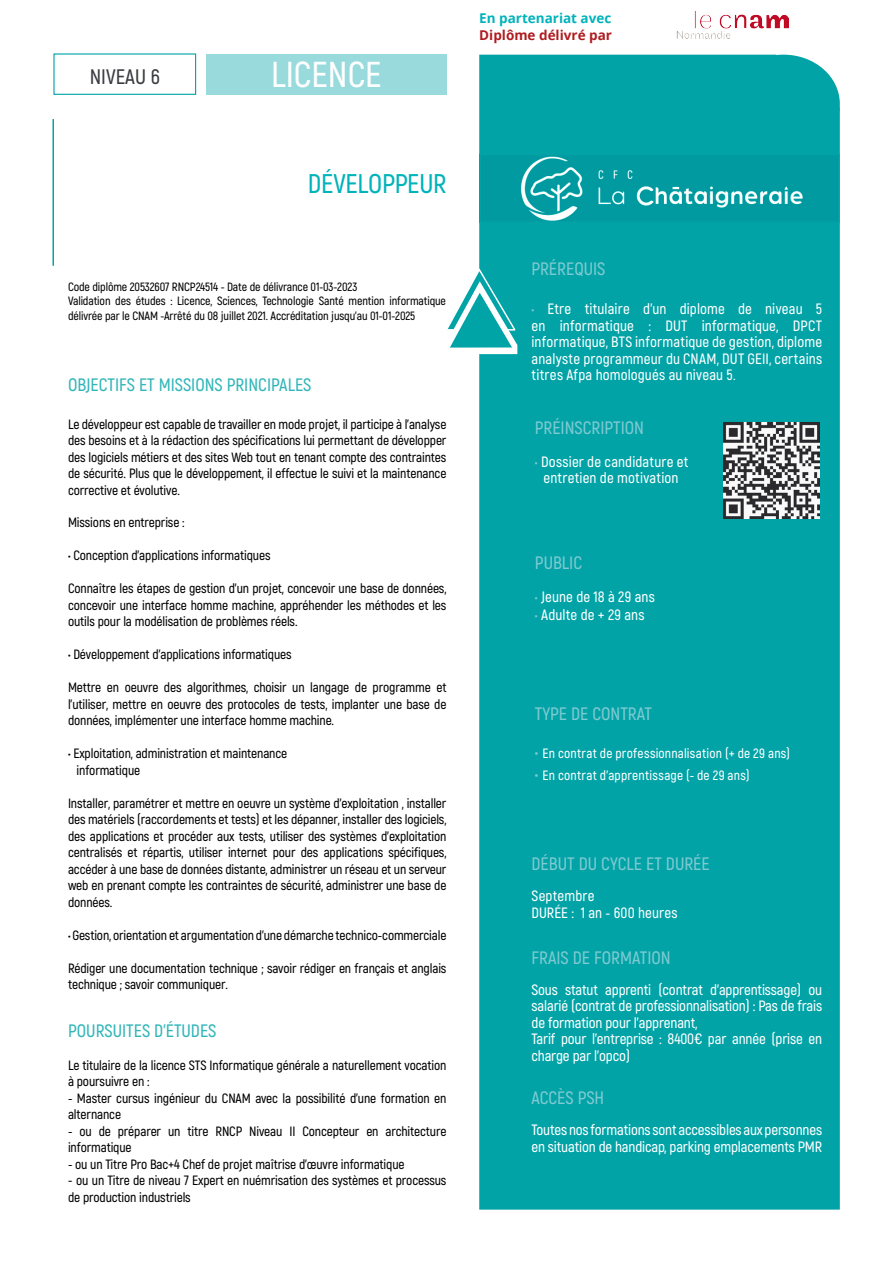
<style>
.page{position:relative;width:893px;height:1263px;background:#fff}
.page>*{position:absolute;margin:0;border:0;box-sizing:border-box;transform-origin:0 0}
.t1{font:600 36px "Akrobat";color:#fff}
.t2{font:600 27px "Akrobat";letter-spacing:-.01em;color:#00b3bb}
.t3{font:600 21px "Akrobat";color:#3b3c40}
.t4{font:600 18px "Akrobat";color:#7ecad1}
.t5{font:600 18px "Akrobat";color:#33b6b9}
.t6{font:600 15px/16.5px "Akrobat";letter-spacing:-.01em;color:#fff}
.t7{font:600 15px/16.5px "Akrobat";letter-spacing:.01em;color:#fff;text-align:center}
.t8{font:600 13.5px/16.5px "Akrobat";letter-spacing:-.01em;color:#000}
.t9{font:600 13.5px "Akrobat";letter-spacing:.02em;color:#fff}
.t10{font:700 13.5px "Open Sans";color:#00b3bb}
.t11{font:700 13.5px "Open Sans";color:#af1c20}
.t12{font:600 12px/14.4px "Akrobat";letter-spacing:-.01em;color:#000}
.s1{font-family:"Open Sans";font-weight:400}
.s2{color:#7ecad1}
.s3{font-size:13.5px}
.s4{font-size:18px;color:#7ecad1}
</style>
<div class="page">
<div style="left:479px;top:55px;width:361px;height:1154px;background:#01a3a7"></div>
<img style="left:482px;top:157px;width:355px;height:63px">
<div style="left:479px;top:154px;width:361px;height:69px;border:2px solid #02a3a7"></div>
<div style="left:727px;top:55px;width:113px;height:98px;background:#02a3a7;border-radius:50%"></div>
<div style="left:206px;top:54px;width:240px;height:40px;background:#99dadc"></div>
<hr style="left:52px;top:119px;width:2px;height:147px;background:#02a3a7">
<div style="left:53px;top:53px;width:143px;height:42px;border:1px solid #00a3a6"></div>
<svg style="left:446px;top:267px;width:81px;height:141px"></svg>
<img style="left:677px;top:11px;width:111px;height:28px">
<img style="left:723px;top:423px;width:96px;height:96px">
<h3 class="t3" style="left:90px;top:64px;width:72px">NIVEAU 6</h3>
<h1 class="t1" style="left:271px;top:52px;width:112px">LICENCE</h1>
<h2 class="t2" style="left:308px;top:167px;width:140px">DÉVELOPPEUR</h2>
<p class="t12" style="left:68px;top:279px;width:380px">Code diplôme 20532607 RNCP24514 - Date de délivrance 01-03-2023<br>Validation des études : Licence, Sciences, Technologie Santé mention informatique délivrée par le CNAM -Arrêté du 08 juillet 2021. Accréditation jusqu’au 01-01-2025</p>
<h3 class="t5" style="left:68px;top:373px;width:245px">OBJECTIFS ET MISSIONS PRINCIPALES</h3>
<p class="t8" style="left:68px;top:416px;width:380px;text-align:justify">Le développeur est capable de travailler en mode projet, il participe à l’analyse des besoins et à la rédaction des spécifications lui permettant de développer des logiciels métiers et des sites Web tout en tenant compte des contraintes de sécurité. Plus que le développement, il effectue le suivi et la maintenance corrective et évolutive.</p>
<p class="t8" style="left:68px;top:514px;width:118px">Missions en entreprise :</p>
<p class="t8" style="left:68px;top:547px;width:204px">• Conception d’applications informatiques</p>
<p class="t8" style="left:68px;top:580px;width:380px;text-align:justify">Connaître les étapes de gestion d’un projet, concevoir une base de données, concevoir une interface homme machine, appréhender les méthodes et les outils pour la modélisation de problèmes réels.</p>
<p class="t8" style="left:68px;top:646px;width:225px">• Développement d’applications informatiques</p>
<p class="t8" style="left:68px;top:679px;width:380px;text-align:justify">Mettre en oeuvre des algorithmes, choisir un langage de programme et l’utiliser, mettre en oeuvre des protocoles de tests, implanter une base de données, implémenter une interface homme machine.</p>
<p class="t8" style="left:77px;top:745px;width:212px;text-indent:-9px">• Exploitation, administration et maintenance informatique</p>
<p class="t8" style="left:68px;top:795px;width:380px;text-align:justify">Installer, paramétrer et mettre en oeuvre un système d’exploitation , installer des matériels (raccordements et tests) et les dépanner, installer des logiciels, des applications et procéder aux tests, utiliser des systèmes d’exploitation centralisés et répartis, utiliser internet pour des applications spécifiques, accéder à une base de données distante, administrer un réseau et un serveur web en prenant compte les contraintes de sécurité, administrer une base de données.</p>
<p class="t8" style="left:68px;top:926px;width:380px">• Gestion, orientation et argumentation d’une démarche technico-commerciale</p>
<p class="t8" style="left:68px;top:959px;width:380px">Rédiger une documentation technique ; savoir rédiger en français et anglais technique ; savoir communiquer.</p>
<h3 class="t5" style="left:68px;top:1020px;width:150px">POURSUITES D’ÉTUDES</h3>
<p class="t8" style="left:68px;top:1057px;width:380px">Le titulaire de la licence STS Informatique générale a naturellement vocation à poursuivre en :</p>
<p class="t8" style="left:68px;top:1090px;width:380px">- Master cursus ingénieur du CNAM avec la possibilité d’une formation en alternance</p>
<p class="t8" style="left:68px;top:1123px;width:380px">- ou de préparer un titre RNCP Niveau II Concepteur en architecture informatique</p>
<p class="t8" style="left:68px;top:1156px;width:338px">- ou un Titre Pro Bac+4 Chef de projet maîtrise d’œuvre informatique</p>
<p class="t8" style="left:68px;top:1172px;width:380px"><span class="s1">-</span> ou un Titre de niveau 7 Expert en nuémrisation des systèmes et processus de production industriels</p>
<p class="t10" style="left:479px;top:9px;width:134px">En partenariat avec</p>
<p class="t11" style="left:479px;top:26px;width:134px">Diplôme délivré par</p>
<h3 class="t4" style="left:531px;top:257px;width:75px">PRÉREQUIS</h3>
<p class="t6" style="left:531px;top:301px;width:292px;text-align:justify"><span class="s2">•</span> Etre titulaire d’un diplome de niveau 5 en informatique : DUT informatique, DPCT informatique, BTS informatique de gestion, diplome analyste programmeur du CNAM, DUT GEII, certains titres Afpa homologués au niveau 5<span class="s3">.</span></p>
<h3 class="t4" style="left:535px;top:417px;width:111px">PRÉINSCRIPTION</h3>
<p class="t7" style="left:535px;top:453px;width:155px"><span class="s2">•</span> Dossier de candidature et entretien de motivation</p>
<h3 class="t4" style="left:535px;top:552px;width:49px">PUBLIC</h3>
<p class="t6" style="left:535px;top:588px;width:121px"><span class="s2">•</span> Jeune de 18 à 29 ans</p>
<p class="t7" style="left:535px;top:606px;width:111px"><span class="s2">•</span> Adulte de + 29 ans</p>
<h3 class="t4" style="left:535px;top:703px;width:119px">TYPE DE CONTRAT</h3>
<p class="t9" style="left:535px;top:745px;width:257px"><span class="s4">•</span> En contrat de professionnalisation (+ de 29 ans)</p>
<p class="t9" style="left:535px;top:767px;width:216px"><span class="s4">•</span> En contrat d’apprentissage (- de 29 ans)</p>
<h3 class="t4" style="left:531px;top:853px;width:180px">DÉBUT DU CYCLE ET DURÉE</h3>
<p class="t6" style="left:531px;top:887px;width:148px">Septembre<br>DURÉE : 1 an - 600 heures</p>
<h3 class="t4" style="left:531px;top:947px;width:141px">FRAIS DE FORMATION</h3>
<p class="t6" style="left:531px;top:981px;width:292px">Sous statut apprenti (contrat d’apprentissage) ou salarié (contrat de professionnalisation) : Pas de frais de formation pour l’apprenant,<br>Tarif pour l’entreprise : 8400€ par année (prise en charge par l’opco)</p>
<h3 class="t4" style="left:531px;top:1087px;width:74px">ACCÈS PSH</h3>
<p class="t6" style="left:531px;top:1122px;width:292px">Toutes nos formations sont accessibles aux personnes en situation de handicap, parking emplacements PMR</p>
</div>
